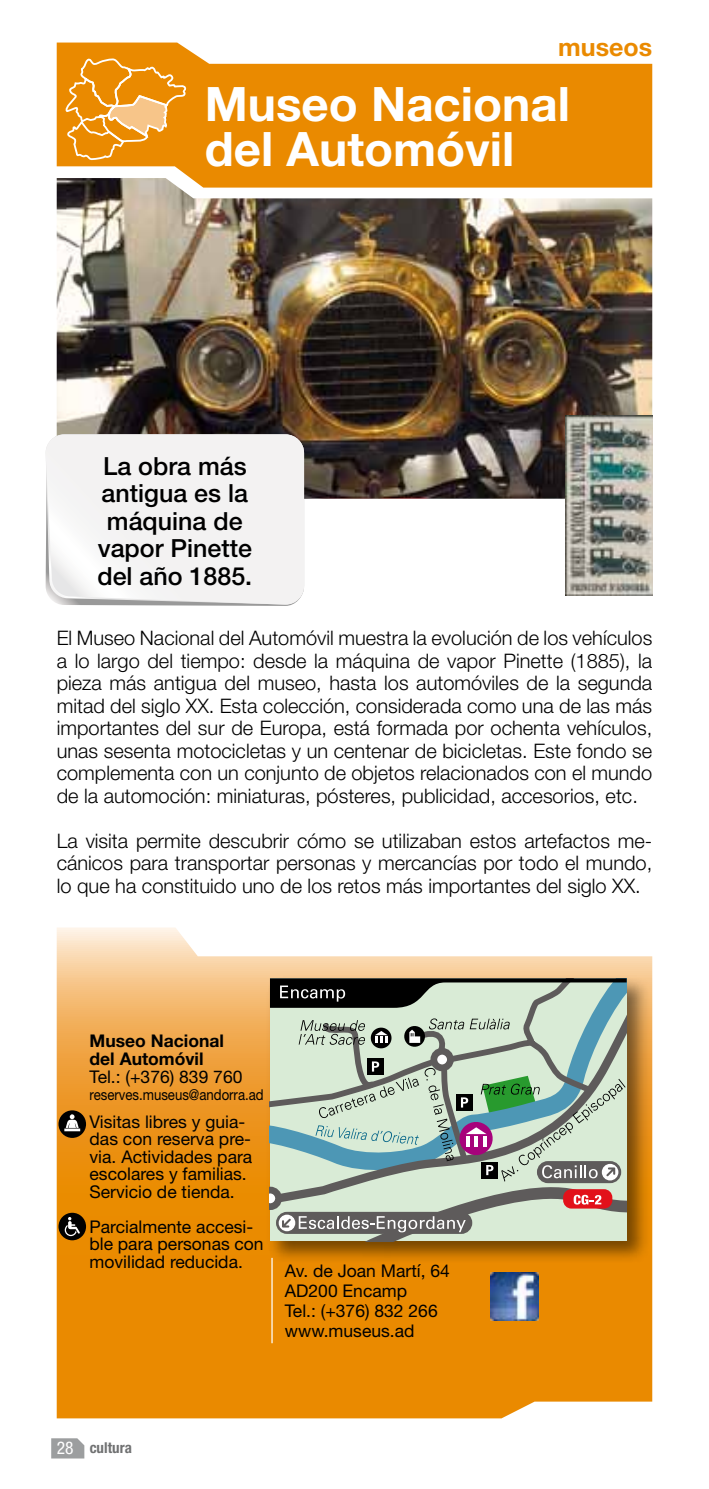
<style>
.page{position:relative;width:709px;height:1489px;background:#fff}
.page>*{position:absolute;margin:0;border:0;box-sizing:border-box;transform-origin:0 0}
.t1{font:700 47.5px/45px "Helvetica Neue";color:#fff}
.t2{font:500 25px/27.5px "Helvetica Neue";color:#000;text-align:center}
.t3{font:700 25px "Helvetica Neue";color:#ea8a00}
.t4{font:300 20px/22.5px "Helvetica Neue";color:#000;text-align:justify}
.t5{font:17.5px/17.5px "Helvetica Neue";color:#000}
.t6{font:700 17.5px/17.5px "Helvetica Neue";color:#000}
.t7{font:15px "Helvetica Neue";color:#000;scale:.88 1}
.t8{font:700 condensed 15px "Helvetica Neue";color:#707172}
.s1{font-weight:400;font-size:17.5px;color:#fff}
</style>
<div class="page">
<svg style="left:51px;top:1438px;width:33px;height:20px"></svg>
<img style="left:57px;top:188px;width:595px;height:310px">
<svg style="left:57px;top:43px;width:595px;height:145px;fill:#ea8a00"></svg>
<svg style="left:57px;top:927px;width:595px;height:491px;background:#eea033"></svg>
<svg style="left:46px;top:434px;width:258px;height:170px"></svg>
<svg style="left:58px;top:1110px;width:28px;height:27px"></svg>
<svg style="left:64px;top:1114px;width:16px;height:17px"></svg>
<svg style="left:58px;top:1212px;width:28px;height:28px"></svg>
<svg style="left:65px;top:1216px;width:15px;height:19px"></svg>
<div style="left:266px;top:974px;width:384px;height:290px;background:#000;opacity:.5"></div>
<svg style="left:270px;top:1007px;width:326px;height:156px;background:#c7dccc"></svg>
<div style="left:276px;top:1211px;width:196px;height:22px;border:5px solid #5e5b5b;border-radius:8px"></div>
<svg style="left:279px;top:1214px;width:16px;height:17px"></svg>
<svg style="left:282px;top:1218px;width:9px;height:9px"></svg>
<svg style="left:270px;top:1186px;width:12px;height:23px"></svg>
<svg style="left:270px;top:978px;width:356px;height:29px;background:#67726a"></svg>
<svg style="left:299px;top:1017px;width:327px;height:223px;background:#adbcb1"></svg>
<img style="left:565px;top:415px;width:87px;height:181px">
<svg style="left:61px;top:42px;width:126px;height:118px;background:#ed9a25"></svg>
<hr style="left:271px;top:1257px;width:2px;height:86px;background:#fff">
<img style="left:491px;top:1272px;width:47px;height:47px">
<p class="t3" style="left:558px;top:32px;width:95px">museos</p>
<h1 class="t1" style="left:205px;top:80px;width:366px">Museo Nacional del Automóvil</h1>
<p class="t2" style="left:97px;top:452px;width:156px">La obra más antigua es la máquina de vapor Pinette del año 1885.</p>
<p class="t4" style="left:57px;top:626px;width:597px">El Museo Nacional del Automóvil muestra la evolución de los vehículos a lo largo del tiempo: desde la máquina de vapor Pinette (1885), la pieza más antigua del museo, hasta los automóviles de la segunda mitad del siglo XX. Esta colección, considerada como una de las más importantes del sur de Europa, está formada por ochenta vehículos, unas sesenta motocicletas y un centenar de bicicletas. Este fondo se complementa con un conjunto de objetos relacionados con el mundo de la automoción: miniaturas, pósteres, publicidad, accesorios, etc.</p>
<p class="t4" style="left:57px;top:828px;width:597px">La visita permite descubrir cómo se utilizaban estos artefactos me&shy;cánicos para transportar personas y mercancías por todo el mundo, lo que ha constituido uno de los retos más importantes del siglo XX.</p>
<p class="t6" style="left:90px;top:1032px;width:136px">Museo Nacional del Automóvil</p>
<p class="t5" style="left:90px;top:1067px;width:154px">Tel.: (+376) 839 760</p>
<p class="t7" style="left:90px;top:1085px;width:199px">reserves.museus@andorra.ad</p>
<p class="t5" style="left:90px;top:1112px;width:164px">Visitas libres y guia&shy;das con reserva pre&shy;via. Actividades para escolares y familias.<br>Servicio de tienda.</p>
<p class="t5" style="left:90px;top:1217px;width:176px">Parcialmente accesi&shy;ble para personas con movilidad reducida.</p>
<p class="t5" style="left:285px;top:1260px;width:167px;line-height:20px">Av. de Joan Martí, 64<br>AD200 Encamp<br>Tel.: (+376) 832 266 www.museus.ad</p>
<p class="t8" style="left:57px;top:1438px;width:77px"><span class="s1">28</span> cultura</p>
</div>
